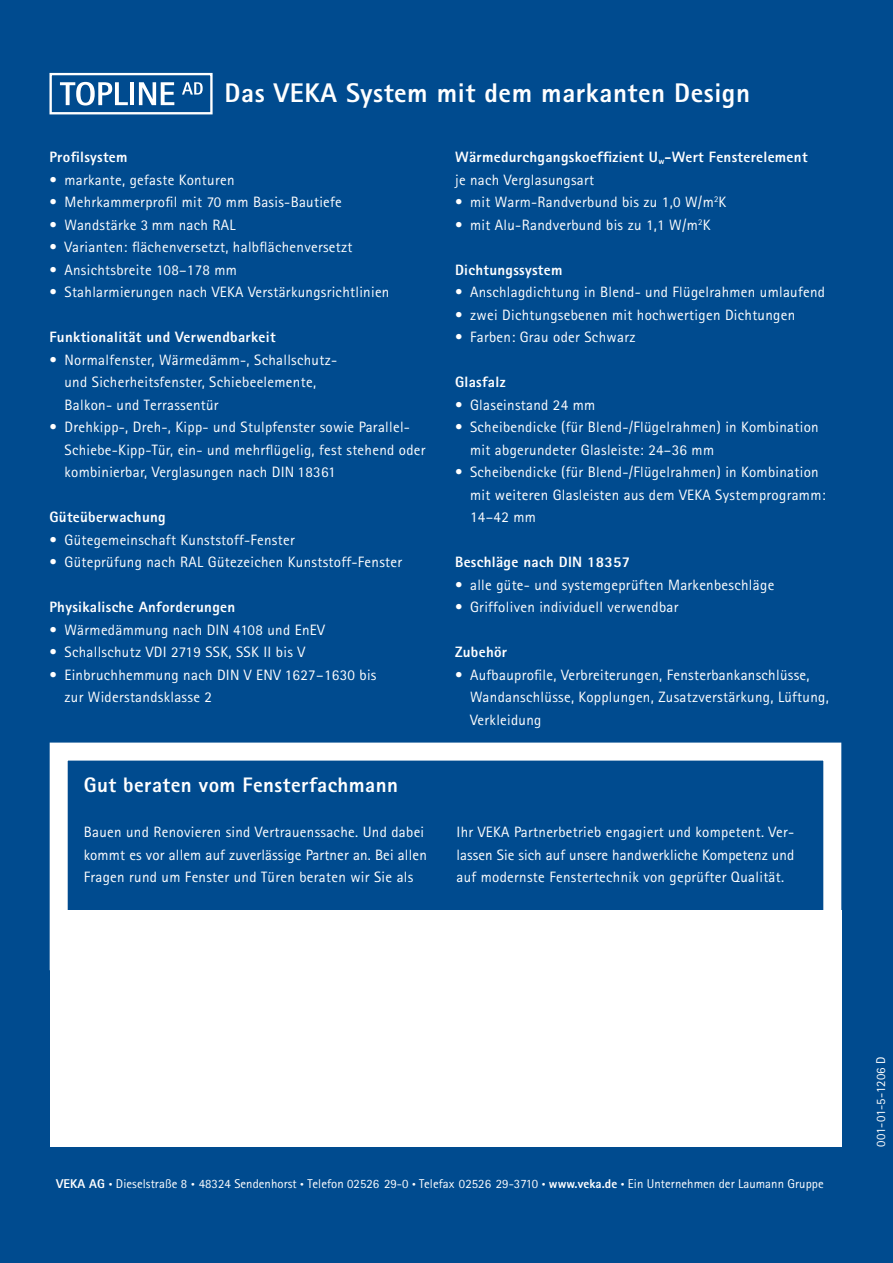
<style>
.page{position:relative;width:893px;height:1263px;background:#fff}
.page>*{position:absolute;margin:0;border:0;box-sizing:border-box;transform-origin:0 0}
.t1{font:800 27px "Rotis Sans Serif";letter-spacing:.02em;color:#fff}
.t2{font:800 21px "Rotis Sans Serif";letter-spacing:.02em;color:#fff}
.t3{font:15px/22.5px "Rotis Sans Serif";letter-spacing:.02em;color:#fff}
.t4{font:800 15px/22.5px "Rotis Sans Serif";letter-spacing:.02em;color:#fff}
.t5{font:12.75px "Rotis Sans Serif";letter-spacing:.005em;color:#fff}
.s1{font-weight:400}
.s2{font-weight:800}
.s3{font-size:7.5px}
</style>
<div class="page">
<img style="left:892px;top:0;width:1px;height:1174px">
<div style="left:0;top:0;width:892px;height:1263px;background:#004b8f"></div>
<div style="left:50px;top:910px;width:791px;height:236px;background:#fff"></div>
<div style="left:50px;top:742px;width:791px;height:228px;border:18px solid #fff"></div>
<div style="left:49px;top:73px;width:163px;height:41px;border:2px solid #fff"></div>
<svg style="left:60px;top:82px;width:68px;height:23px"></svg>
<hr style="left:130px;top:82px;width:4px;height:23px;background:#fff">
<svg style="left:139px;top:82px;width:35px;height:23px"></svg>
<svg style="left:182px;top:82px;width:20px;height:13px"></svg>
<h1 class="t1" style="left:224px;top:75px;width:526px">Das VEKA System mit dem markanten Design</h1>
<p class="t4" style="left:49px;top:146px;width:79px">Profilsystem</p>
<p class="t3" style="left:49px;top:168px;width:186px">• markante, gefaste Konturen</p>
<p class="t3" style="left:49px;top:191px;width:294px">• Mehrkammerprofil mit 70 mm Basis-Bautiefe</p>
<p class="t3" style="left:49px;top:213px;width:187px">• Wandstärke 3 mm nach RAL</p>
<p class="t3" style="left:49px;top:236px;width:304px">• Varianten: flächenversetzt, halbflächenversetzt</p>
<p class="t3" style="left:49px;top:258px;width:189px">• Ansichtsbreite 108–178 mm</p>
<p class="t3" style="left:49px;top:281px;width:341px">• Stahlarmierungen nach VEKA Verstärkungsrichtlinien</p>
<p class="t4" style="left:49px;top:326px;width:227px">Funktionalität und Verwendbarkeit</p>
<p class="t3" style="left:64px;top:348px;width:274px;text-indent:-15px">• Normalfenster, Wärmedämm-, Schallschutz&shy;und Sicherheitsfenster, Schiebeelemente,<br>Balkon- und Terrassentür</p>
<p class="t3" style="left:64px;top:416px;width:362px;text-indent:-15px">• Drehkipp-, Dreh-, Kipp- und Stulpfenster sowie Parallel-<br>Schiebe-Kipp-Tür, ein- und mehrflügelig, fest stehend oder kombinierbar, Verglasungen nach DIN 18361</p>
<p class="t4" style="left:49px;top:506px;width:118px">Güteüberwachung</p>
<p class="t3" style="left:49px;top:528px;width:247px">• Gütegemeinschaft Kunststoff-Fenster</p>
<p class="t3" style="left:49px;top:551px;width:354px">• Güteprüfung nach RAL Gütezeichen Kunststoff-Fenster</p>
<p class="t4" style="left:49px;top:596px;width:187px">Physikalische Anforderungen</p>
<p class="t3" style="left:49px;top:618px;width:277px">• Wärmedämmung nach DIN 4108 und EnEV</p>
<p class="t3" style="left:49px;top:641px;width:257px">• Schallschutz VDI 2719 SSK, SSK II bis V</p>
<p class="t3" style="left:64px;top:663px;width:313px;text-indent:-15px">• Einbruchhemmung nach DIN V ENV 1627–1630 bis zur Widerstandsklasse 2</p>
<p class="t4" style="left:455px;top:146px;width:354px">Wärmedurchgangskoeffizient U<sub>w</sub>-Wert Fensterelement <span class="s1">je nach Verglasungsart</span></p>
<p class="t3" style="left:455px;top:191px;width:273px">• mit Warm-Randverbund bis zu 1,0 W/m<sup>2</sup>K</p>
<p class="t3" style="left:455px;top:213px;width:257px">• mit Alu-Randverbund bis zu 1,1 W/m<sup>2</sup>K</p>
<p class="t4" style="left:455px;top:258px;width:109px">Dichtungssystem</p>
<p class="t3" style="left:455px;top:281px;width:371px">• Anschlagdichtung in Blend- und Flügelrahmen umlaufend</p>
<p class="t3" style="left:455px;top:303px;width:341px">• zwei Dichtungsebenen mit hochwertigen Dichtungen</p>
<p class="t3" style="left:455px;top:326px;width:182px">• Farben: Grau oder Schwarz</p>
<p class="t4" style="left:455px;top:371px;width:52px">Glasfalz</p>
<p class="t3" style="left:455px;top:393px;width:142px">• Glaseinstand 24 mm</p>
<p class="t3" style="left:470px;top:416px;width:350px;text-indent:-15px">• Scheibendicke (für Blend-/Flügelrahmen) in Kombination mit abgerundeter Glasleiste: 24–36 mm</p>
<p class="t3" style="left:470px;top:461px;width:357px;text-indent:-15px">• Scheibendicke (für Blend-/Flügelrahmen) in Kombination mit weiteren Glasleisten aus dem VEKA Systemprogramm:<br>14–42 mm</p>
<p class="t4" style="left:455px;top:551px;width:176px">Beschläge nach DIN 18357</p>
<p class="t3" style="left:455px;top:573px;width:320px">• alle güte- und systemgeprüften Markenbeschläge</p>
<p class="t3" style="left:455px;top:596px;width:225px">• Griffoliven individuell verwendbar</p>
<p class="t4" style="left:455px;top:641px;width:54px">Zubehör</p>
<p class="t3" style="left:470px;top:663px;width:360px;text-indent:-15px">• Aufbauprofile, Verbreiterungen, Fensterbankanschlüsse,<br>Wandanschlüsse, Kopplungen, Zusatzverstärkung, Lüftung,<br>Verkleidung</p>
<h2 class="t2" style="left:84px;top:772px;width:315px">Gut beraten vom Fensterfachmann</h2>
<p class="t3" style="left:84px;top:821px;width:344px">Bauen und Renovieren sind Vertrauenssache. Und dabei kommt es vor allem auf zuverlässige Partner an. Bei allen<br>Fragen rund um Fenster und Türen beraten wir Sie als</p>
<p class="t3" style="left:456px;top:821px;width:339px;text-align:justify">Ihr VEKA Partnerbetrieb engagiert und kompetent. Ver&shy;lassen Sie sich auf unsere handwerkliche Kompetenz und auf modernste Fenstertechnik von geprüfter Qualität.</p>
<p class="t5" style="left:56px;top:1176px;width:768px"><span class="s2">VEKA AG</span> <span class="s3">•</span> Dieselstraße 8 <span class="s3">•</span> 48324 Sendenhorst <span class="s3">•</span> Telefon 02526 29-0 <span class="s3">•</span> Telefax 02526 29-3710 <span class="s3">•</span> <span class="s2">www.veka.de</span> <span class="s3">•</span> Ein Unternehmen der Laumann Gruppe</p>
<p class="t5" style="left:872px;top:1146px;width:91px;rotate:-90deg">001-01-5-1206 D</p>
</div>
